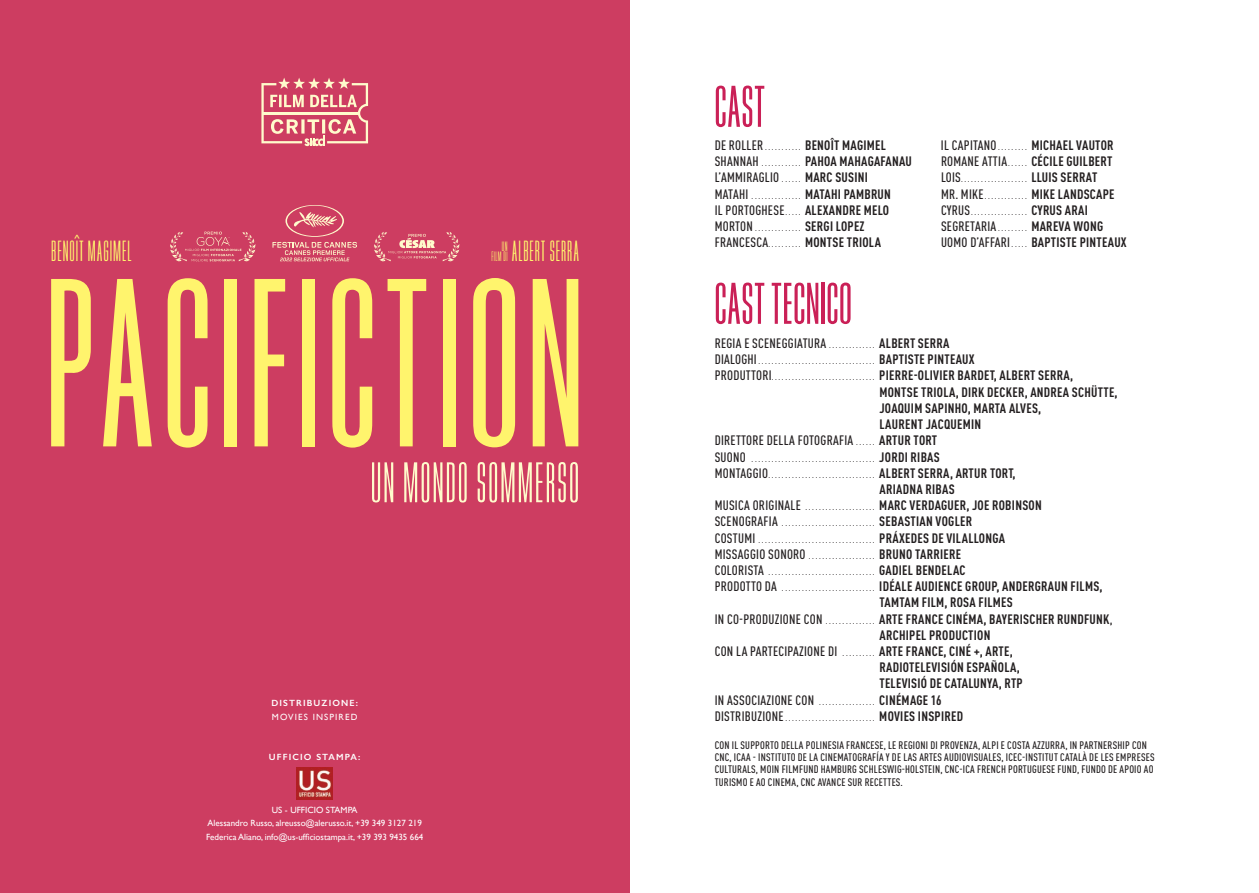
<style>
.page{position:relative;width:1259px;height:893px;background:#fff}
.page>*{position:absolute;margin:0;border:0;box-sizing:border-box;transform-origin:0 0}
.t1{font:250.95px "Bee Three";letter-spacing:.03em;color:#fff46d}
.t2{font:61.5px "Bee Three";letter-spacing:.01em;color:#ca2057}
.t3{font:60.45px "Bee Two";letter-spacing:.025em;color:#fffbcc;scale:1.11 1}
.t4{font:30.9px "Bee Two";letter-spacing:.025em;color:#fff46d;scale:1.11 1}
.t5{font:14.4px "Bee Two";color:#fff46d;scale:1.11 1}
.t6{font:700 condensed 13.5px/16.2px "DIN Pro";letter-spacing:.02em;color:#231f20}
.t7{font:500 condensed 13.5px "DIN Pro";letter-spacing:.02em;color:#231f20}
.t8{font:500 condensed 10.8px/12.1px "DIN Pro";letter-spacing:.02em;color:#231f20}
.t9{font:9px/13.5px "Gill Sans";color:#fff;text-align:center}
.t10{font:600 9px "Gill Sans";letter-spacing:.125em;color:#fff}
.t11{font:9px "Gill Sans";letter-spacing:.125em;color:#fff}
.t12{font:500 condensed 8.1px/16.2px "DIN Pro";color:#231f20}
.s1{font-size:14.4px}
.s2{font-weight:500}
.s3{font-weight:500;font-size:8.1px}
.s4{font-size:13.5px}
.s5{font-weight:700;font-size:13.5px}
.s6{font-size:8.1px}
.s7{font-weight:700}
</style>
<div class="page">
<div style="left:0;top:0;width:629px;height:893px;background:#cd3d61"></div>
<img style="left:297px;top:767px;width:36px;height:32px">
<svg style="left:374px;top:232px;width:85px;height:29px"></svg>
<svg style="left:170px;top:232px;width:85px;height:29px"></svg>
<svg style="left:272px;top:205px;width:85px;height:56px"></svg>
<svg style="left:261px;top:78px;width:107px;height:68px"></svg>
<h3 class="t4" style="left:51px;top:235px;width:74px">BENOÎT MAGIMEL</h3>
<h3 class="t4" style="left:491px;top:235px;width:81px"><span class="s1">FILM DI</span> ALBERT SERRA</h3>
<h1 class="t1" style="left:46px;top:231px;width:539px">PACIFICTION</h1>
<h3 class="t3" style="left:371px;top:451px;width:189px">UN MONDO SOMMERSO</h3>
<p class="t5" style="left:502px;top:238px;width:7px">UN</p>
<p class="t10" style="left:271px;top:697px;width:88px">DISTRIBUZIONE:</p>
<p class="t11" style="left:272px;top:711px;width:87px">MOVIES INSPIRED</p>
<p class="t10" style="left:269px;top:751px;width:93px">UFFICIO STAMPA:</p>
<p class="t9" style="left:206px;top:803px;width:219px">US - UFFICIO STAMPA<br>Alessandro Russo, alreusso@alerusso.it, +39 349 3127 219<br>Federica Aliano, info@us-ufficiostampa.it, +39 393 9435 664</p>
<h2 class="t2" style="left:714px;top:74px;width:52px">CAST</h2>
<p class="t6" style="left:714px;top:136px;width:199px"><span class="s2">DE ROLLER</span> <span class="s3">. . . . . . . . . . .</span> BENOÎT MAGIMEL<br><span class="s2">SHANNAH</span> <span class="s3">. . . . . . . . . . . .</span> PAHOA MAHAGAFANAU<br><span class="s2">L’AMMIRAGLIO</span> <span class="s3">. . . . . .</span> MARC SUSINI</p>
<p class="t12" style="left:714px;top:187px;width:178px"><span class="s4">MATAHI</span> ............... <span class="s5">MATAHI PAMBRUN</span></p>
<p class="t6" style="left:714px;top:201px;width:176px"><span class="s2">IL PORTOGHESE</span><span class="s3">. . . . .</span> ALEXANDRE MELO</p>
<p class="t12" style="left:714px;top:219px;width:151px"><span class="s4">MORTON</span>.............. <span class="s5">SERGI LOPEZ</span></p>
<p class="t6" style="left:714px;top:233px;width:168px"><span class="s2">FRANCESCA</span><span class="s3">. . . . . . . . . .</span> MONTSE TRIOLA</p>
<p class="t6" style="left:941px;top:136px;width:174px"><span class="s2">IL CAPITANO</span> <span class="s3">. . . . . . . . .</span> MICHAEL VAUTOR<br><span class="s2">ROMANE ATTIA</span><span class="s3">. . . . . .</span> CÉCILE GUILBERT</p>
<p class="t12" style="left:941px;top:171px;width:175px"><span class="s4">LOIS</span>.................... <span class="s5">LLUIS SERRAT<br></span><span class="s4">MR. MIKE</span>. . . . . . . . . . . . . <span class="s5">MIKE LANDSCAPE<br></span><span class="s4">CYRUS</span>................. <span class="s5">CYRUS ARAI</span></p>
<p class="t6" style="left:941px;top:217px;width:187px"><span class="s2">SEGRETARIA</span> <span class="s3">. . . . . . . . .</span> MAREVA WONG<br><span class="s2">UOMO D’AFFARI</span> <span class="s3">. . . . .</span> BAPTISTE PINTEAUX</p>
<h2 class="t2" style="left:714px;top:271px;width:139px">CAST TECNICO</h2>
<p class="t7" style="left:714px;top:333px;width:236px">REGIA E SCENEGGIATURA <span class="s6">. . . . . . . . . . . . . .</span> <span class="s7">ALBERT SERRA</span></p>
<p class="t12" style="left:714px;top:353px;width:261px"><span class="s4">DIALOGHI</span>................................... <span class="s5">BAPTISTE PINTEAUX</span></p>
<p class="t6" style="left:714px;top:366px;width:360px"><span class="s2">PRODUTTORI</span><span class="s3">. . . . . . . . . . . . . . . . . . . . . . . . . . . . . . .</span> PIERRE-OLIVIER BARDET, ALBERT SERRA,</p>
<p class="t6" style="left:879px;top:383px;width:240px">MONTSE TRIOLA, DIRK DECKER, ANDREA SCHÜTTE,</p>
<p class="t6" style="left:879px;top:399px;width:163px">JOAQUIM SAPINHO, MARTA ALVES,</p>
<p class="t6" style="left:879px;top:415px;width:103px">LAURENT JACQUEMIN</p>
<p class="t7" style="left:714px;top:431px;width:224px">DIRETTORE DELLA FOTOGRAFIA <span class="s6">. . . . . .</span> <span class="s7">ARTUR TORT</span></p>
<p class="t12" style="left:714px;top:450px;width:302px"><span class="s4">SUONO</span> ..................................... <span class="s5">JORDI RIBAS<br></span><span class="s4">MONTAGGIO</span>................................ <span class="s5">ALBERT SERRA, ARTUR TORT,</span></p>
<p class="t6" style="left:714px;top:480px;width:329px;text-indent:165px">ARIADNA RIBAS<br><span class="s2">MUSICA ORIGINALE</span> <span class="s3">. . . . . . . . . . . . . . . . . . . . .</span> MARC VERDAGUER, JOE ROBINSON</p>
<p class="t12" style="left:714px;top:515px;width:292px"><span class="s4">SCENOGRAFIA</span> ............................ <span class="s5">SEBASTIAN VOGLER </span><span class="s4">COSTUMI</span> ................................... <span class="s5">PRÁXEDES DE VILALLONGA </span><span class="s4">MISSAGGIO SONORO</span> . . . . . . . . . . . . . . . . . . . . <span class="s5">BRUNO TARRIERE </span><span class="s4">COLORISTA</span> ................................ <span class="s5">GADIEL BENDELAC</span></p>
<p class="t6" style="left:714px;top:577px;width:389px"><span class="s2">PRODOTTO DA</span> <span class="s3">. . . . . . . . . . . . . . . . . . . . . . . . . . . .</span> IDÉALE AUDIENCE GROUP, ANDERGRAUN FILMS,</p>
<p class="t6" style="left:879px;top:593px;width:135px">TAMTAM FILM, ROSA FILMES</p>
<p class="t6" style="left:714px;top:609px;width:399px"><span class="s2">IN CO-PRODUZIONE CON</span> <span class="s3">. . . . . . . . . . . . . . .</span> ARTE FRANCE CINÉMA, BAYERISCHER RUNDFUNK<span class="s2">,</span></p>
<p class="t6" style="left:879px;top:626px;width:112px">ARCHIPEL PRODUCTION</p>
<p class="t6" style="left:714px;top:642px;width:299px"><span class="s2">CON LA PARTECIPAZIONE DI</span> <span class="s3">. . . . . . . . . .</span> ARTE FRANCE, CINÉ +, ARTE,</p>
<p class="t6" style="left:879px;top:658px;width:142px">RADIOTELEVISIÓN ESPAÑOLA,</p>
<p class="t6" style="left:879px;top:674px;width:145px">TELEVISIÓ DE CATALUNYA, RTP</p>
<p class="t7" style="left:714px;top:690px;width:228px">IN ASSOCIAZIONE CON <span class="s6">. . . . . . . . . . . . . . . . .</span> <span class="s7">CINÉMAGE 16</span></p>
<p class="t12" style="left:714px;top:709px;width:250px"><span class="s4">DISTRIBUZIONE</span>........................... <span class="s5">MOVIES INSPIRED</span></p>
<p class="t8" style="left:714px;top:738px;width:441px">CON IL SUPPORTO DELLA POLINESIA FRANCESE, LE REGIONI DI PROVENZA, ALPI E COSTA AZZURRA, IN PARTNERSHIP CON CNC, ICAA - INSTITUTO DE LA CINEMATOGRAFÍA Y DE LAS ARTES AUDIOVISUALES, ICEC-INSTITUT CATALÀ DE LES EMPRESES CULTURALS, MOIN FILMFUND HAMBURG SCHLESWIG-HOLSTEIN, CNC-ICA FRENCH PORTUGUESE FUND, FUNDO DE APOIO AO TURISMO E AO CINEMA, CNC AVANCE SUR RECETTES.</p>
</div>
